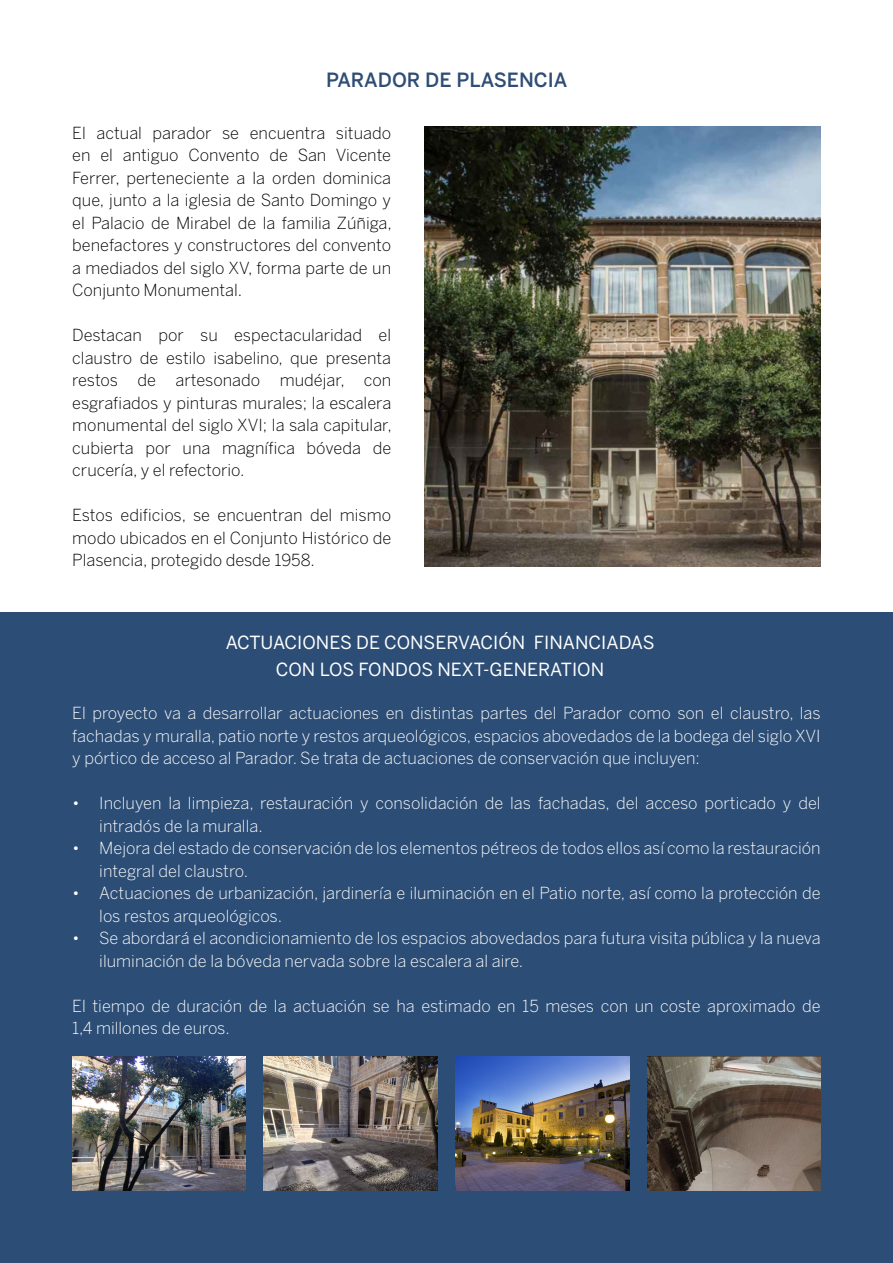
<style>
.page{position:relative;width:893px;height:1263px;background:#fff}
.page>*{position:absolute;margin:0;border:0;box-sizing:border-box;transform-origin:0 0}
.t1{font:500 19.5px "Benton Sans";color:#2f4d75}
.t2{font:18px/27px "Benton Sans";color:#fff;text-align:center}
.t3{font:300 16.5px/22.5px "Benton Sans";color:#fdfdfd}
.t4{font:300 16.5px/22.5px "Benton Sans";color:#000;text-align:justify}
</style>
<div class="page">
<img style="left:424px;top:126px;width:397px;height:440px">
<div style="left:0;top:613px;width:893px;height:650px;background:#2c4d75"></div>
<img style="left:72px;top:1057px;width:174px;height:134px">
<img style="left:264px;top:1057px;width:173px;height:134px">
<img style="left:455px;top:1057px;width:174px;height:134px">
<img style="left:647px;top:1057px;width:174px;height:134px">
<p class="t1" style="left:326px;top:68px;width:243px">PARADOR DE PLASENCIA</p>
<p class="t4" style="left:72px;top:121px;width:321px">El actual parador se encuentra situado en el antiguo Convento de San Vicente Ferrer, perteneciente a la orden dominica que, junto a la iglesia de Santo Domingo y el Palacio de Mirabel de la familia Zúñiga, benefactores y constructores del convento a mediados del siglo XV, forma parte de un Conjunto Monumental.</p>
<p class="t4" style="left:72px;top:324px;width:321px">Destacan por su espectacularidad el claustro de estilo isabelino, que presenta restos de artesonado mudéjar, con esgrafiados y pinturas murales; la escalera monumental del siglo XVI; la sala capitular, cubierta por una magnífica bóveda de crucería, y el refectorio.</p>
<p class="t4" style="left:72px;top:504px;width:320px">Estos edificios, se encuentran del mismo modo ubicados en el Conjunto Histórico de Plasencia, protegido desde 1958.</p>
<p class="t2" style="left:226px;top:629px;width:430px">ACTUACIONES DE CONSERVACIÓN FINANCIADAS<br>CON LOS FONDOS NEXT-GENERATION</p>
<p class="t3" style="left:72px;top:702px;width:750px;text-align:justify">El proyecto va a desarrollar actuaciones en distintas partes del Parador como son el claustro, las fachadas y muralla, patio norte y restos arqueológicos, espacios abovedados de la bodega del siglo XVI y pórtico de acceso al Parador. Se trata de actuaciones de conservación que incluyen:</p>
<p class="t3" style="left:99px;top:792px;width:723px;text-indent:-27px">• Incluyen la limpieza, restauración y consolidación de las fachadas, del acceso porticado y del intradós de la muralla.</p>
<p class="t3" style="left:99px;top:837px;width:723px;text-indent:-27px">• Mejora del estado de conservación de los elementos pétreos de todos ellos así como la restauración integral del claustro.</p>
<p class="t3" style="left:99px;top:882px;width:723px;text-indent:-27px">• Actuaciones de urbanización, jardinería e iluminación en el Patio norte, así como la protección de los restos arqueológicos.</p>
<p class="t3" style="left:99px;top:927px;width:723px;text-indent:-27px">• Se abordará el acondicionamiento de los espacios abovedados para futura visita pública y la nueva iluminación de la bóveda nervada sobre la escalera al aire.</p>
<p class="t3" style="left:72px;top:994px;width:750px">El tiempo de duración de la actuación se ha estimado en 15 meses con un coste aproximado de<br>1,4 millones de euros.</p>
</div>
